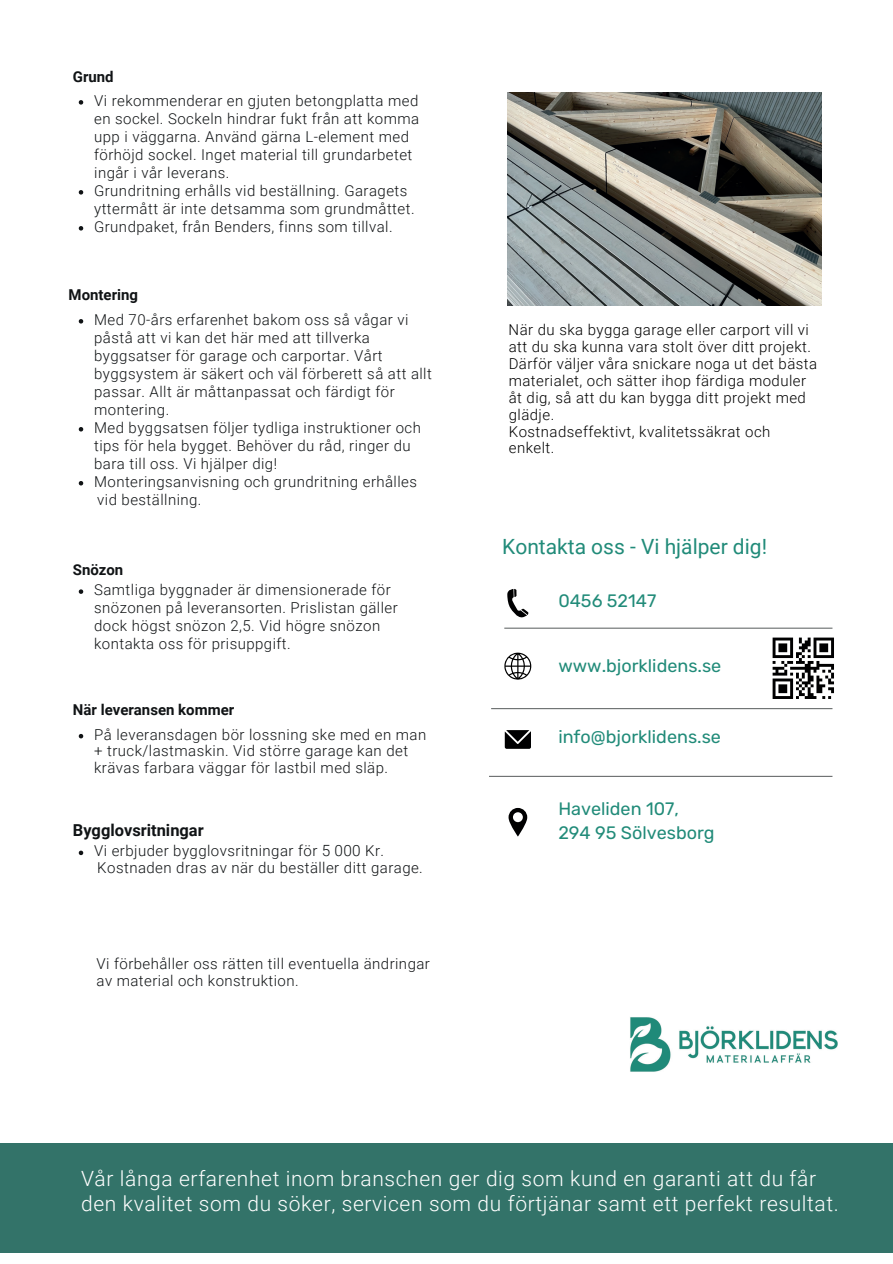
<style>
.page{position:relative;width:893px;height:1264px;background:#fff}
.page>*{position:absolute;margin:0;border:0;box-sizing:border-box;transform-origin:0 0}
.t1{font:300 21px/24.8px "Roboto";letter-spacing:.03em;color:#fff}
.t2{font:21px "Roboto";color:#218b79}
.t3{font:18px/24.8px "Rubik";color:#218b79}
.t4{font:700 16.5px "Roboto";color:#101315}
.t5{font:300 15.45px "Roboto";color:#0d1113}
.t6{font:300 15px/18px "Roboto";letter-spacing:.03em;color:#101315}
.t7{font:300 15px/16.8px "Roboto";letter-spacing:.03em;color:#000001}
.t8{font:700 15px "Roboto";color:#101315}
</style>
<div class="page">
<svg style="left:507px;top:589px;width:21px;height:29px"></svg>
<svg style="left:508px;top:808px;width:19px;height:28px"></svg>
<svg style="left:504px;top:730px;width:26px;height:18px"></svg>
<svg style="left:504px;top:652px;width:27px;height:28px"></svg>
<hr style="left:491px;top:708px;width:341px;height:1px;background:#696d6e">
<hr style="left:489px;top:775px;width:343px;height:2px;background:#696d6e">
<svg style="left:772px;top:637px;width:61px;height:62px"></svg>
<hr style="left:504px;top:627px;width:328px;height:1px;background:#696d6e">
<div style="left:0;top:1143px;width:892px;height:109px;background:#337369"></div>
<img style="left:630px;top:1017px;width:208px;height:55px">
<svg style="left:79px;top:100px;width:4px;height:5px"></svg>
<svg style="left:79px;top:190px;width:4px;height:4px"></svg>
<svg style="left:79px;top:226px;width:4px;height:4px"></svg>
<svg style="left:79px;top:319px;width:4px;height:4px"></svg>
<svg style="left:79px;top:427px;width:4px;height:4px"></svg>
<svg style="left:79px;top:481px;width:4px;height:4px"></svg>
<svg style="left:79px;top:734px;width:4px;height:4px"></svg>
<svg style="left:79px;top:589px;width:4px;height:5px"></svg>
<svg style="left:79px;top:850px;width:4px;height:5px"></svg>
<img style="left:507px;top:93px;width:314px;height:212px">
<p class="t8" style="left:73px;top:66px;width:42px">Grund</p>
<p class="t6" style="left:94px;top:91px;width:326px">Vi rekommenderar en gjuten betongplatta med en sockel. Sockeln hindrar fukt från att komma upp i väggarna. Använd gärna L-element med förhöjd sockel. Inget material till grundarbetet ingår i vår leverans.<br>Grundritning erhålls vid beställning. Garagets yttermått är inte detsamma som grundmåttet.<br>Grundpaket, från Benders, finns som tillval.</p>
<p class="t8" style="left:69px;top:284px;width:71px">Montering</p>
<p class="t6" style="left:94px;top:310px;width:339px">Med 70-års erfarenhet bakom oss så vågar vi påstå att vi kan det här med att tillverka byggsatser för garage och carportar. Vårt byggsystem är säkert och väl förberett så att allt passar. Allt är måttanpassat och färdigt för montering.<br>Med byggsatsen följer tydliga instruktioner och tips för hela bygget. Behöver du råd, ringer du bara till oss. Vi hjälper dig!<br>Monteringsanvisning och grundritning erhålles vid beställning.</p>
<p class="t8" style="left:73px;top:559px;width:52px">Snözon</p>
<p class="t6" style="left:94px;top:580px;width:305px">Samtliga byggnader är dimensionerade för snözonen på leveransorten. Prislistan gäller dock högst snözon 2,5. Vid högre snözon kontakta oss för prisuppgift.</p>
<p class="t8" style="left:73px;top:699px;width:163px">När leveransen kommer</p>
<p class="t6" style="left:94px;top:725px;width:333px;line-height:16.8px">På leveransdagen bör lossning ske med en man + truck/lastmaskin. Vid större garage kan det krävas farbara väggar för lastbil med släp.</p>
<p class="t4" style="left:73px;top:819px;width:132px">Bygglovsritningar</p>
<p class="t6" style="left:94px;top:842px;width:330px;line-height:16.8px">Vi erbjuder bygglovsritningar för 4 000 Kr.<br>Kostnaden dras av när du beställer ditt garage.</p>
<p class="t5" style="left:322px;top:840px;width:40px">5 000</p>
<p class="t6" style="left:96px;top:955px;width:335px;line-height:16.8px">Vi förbehåller oss rätten till eventuella ändringar av material och konstruktion.</p>
<p class="t7" style="left:508px;top:321px;width:310px">När du ska bygga garage eller carport vill vi att du ska kunna vara stolt över ditt projekt.<br>Därför väljer våra snickare noga ut det bästa materialet, och sätter ihop färdiga moduler åt dig, så att du kan bygga ditt projekt med glädje.<br>Kostnadseffektivt, kvalitetssäkrat och enkelt.</p>
<h1 class="t2" style="left:502px;top:531px;width:266px">Kontakta oss - Vi hjälper dig!</h1>
<p class="t3" style="left:558px;top:588px;width:99px">0456 52147</p>
<p class="t3" style="left:558px;top:653px;width:164px">www.bjorklidens.se</p>
<p class="t3" style="left:558px;top:724px;width:164px">info@bjorklidens.se</p>
<p class="t3" style="left:558px;top:796px;width:158px">Haveliden 107,<br>294 95 Sölvesborg</p>
<h1 class="t1" style="left:81px;top:1165px;width:759px">Vår långa erfarenhet inom branschen ger dig som kund en garanti att du får den kvalitet som du söker, servicen som du förtjänar samt ett perfekt resultat.</h1>
</div>
